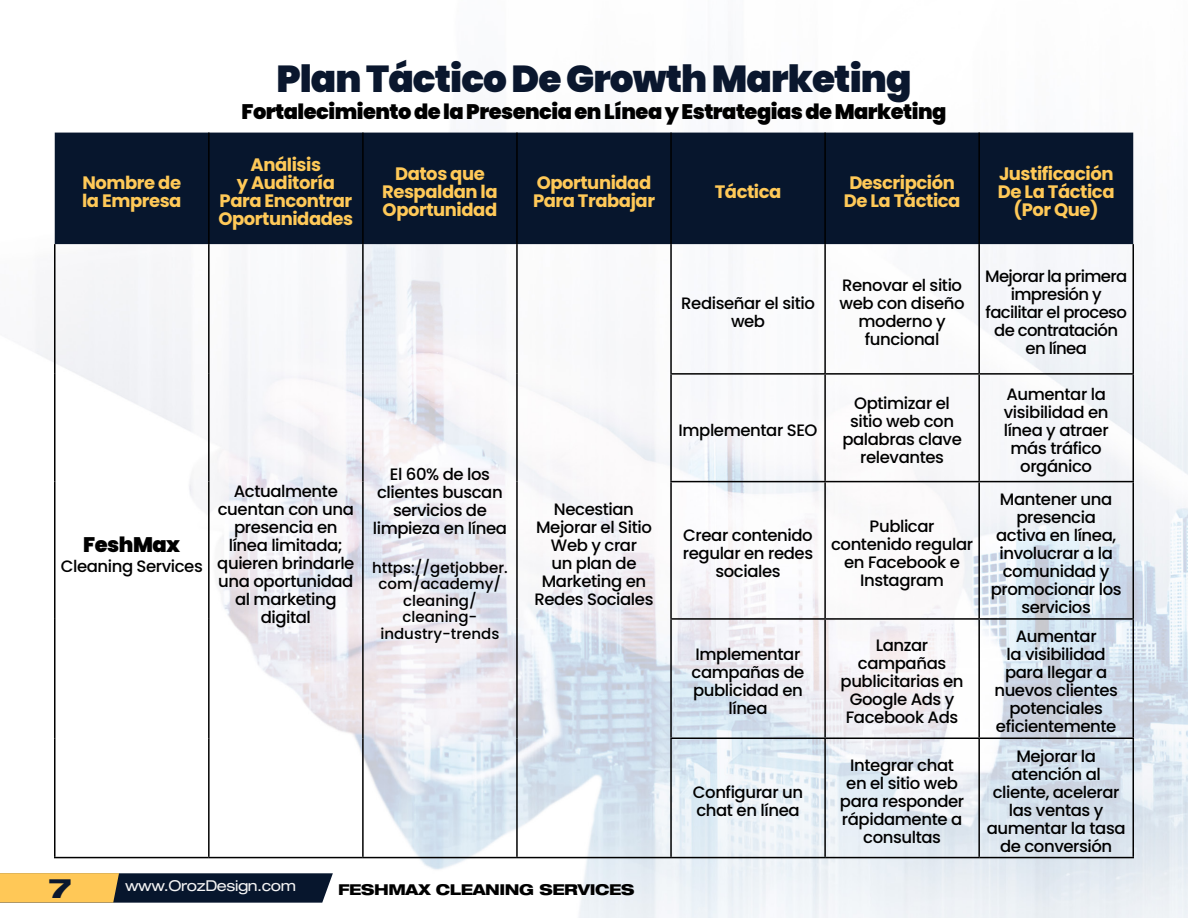
<style>
.page{position:relative;width:1188px;height:918px;background:#fff}
.page>*{position:absolute;margin:0;border:0;box-sizing:border-box;transform-origin:0 0}
.t1{font:900 37.5px "Poppins";letter-spacing:-.025em;color:#0a172e}
.t2{font:800 expanded 27px "Helvetica Neue";color:#0a172e}
.t3{font:900 21px "Poppins";letter-spacing:-.025em;color:#000}
.t4{font:700 18px/18px "Poppins";letter-spacing:-.025em;color:#ffc958;text-align:center}
.t5{font:500 16.5px/18px "Poppins";letter-spacing:-.025em;color:#000;text-align:center}
.t6{font:500 15px/16.5px "Poppins";color:#000;text-align:center}
.t7{font:800 expanded 15px "Helvetica Neue";letter-spacing:-.025em;color:#000}
.t8{font:expanded 15px "Helvetica Neue";letter-spacing:-.025em;color:#f4f4f4}
</style>
<div class="page">
<img style="left:35px;top:65px;width:1153px;height:853px">
<svg style="left:0;top:873px;width:333px;height:30px;background:#635a42"></svg>
<div style="left:55px;top:133px;width:1078px;height:111px;background:#07162d"></div>
<hr style="left:208px;top:133px;width:2px;height:111px;background:#000">
<hr style="left:362px;top:133px;width:2px;height:111px;background:#000">
<hr style="left:516px;top:133px;width:2px;height:111px;background:#000">
<hr style="left:670px;top:133px;width:2px;height:111px;background:#000">
<hr style="left:824px;top:133px;width:2px;height:111px;background:#000">
<hr style="left:978px;top:133px;width:2px;height:111px;background:#000">
<hr style="left:54px;top:244px;width:2px;height:130px;background:#000">
<hr style="left:208px;top:244px;width:2px;height:130px;background:#000">
<hr style="left:362px;top:244px;width:2px;height:130px;background:#000">
<hr style="left:516px;top:244px;width:2px;height:130px;background:#000">
<hr style="left:670px;top:244px;width:2px;height:129px;background:#000">
<hr style="left:824px;top:244px;width:2px;height:129px;background:#000">
<hr style="left:978px;top:244px;width:2px;height:129px;background:#000">
<hr style="left:1132px;top:244px;width:2px;height:129px;background:#000">
<hr style="left:54px;top:374px;width:2px;height:108px;background:#000">
<hr style="left:208px;top:374px;width:2px;height:108px;background:#000">
<hr style="left:362px;top:374px;width:2px;height:108px;background:#000">
<hr style="left:516px;top:374px;width:2px;height:108px;background:#000">
<hr style="left:670px;top:373px;width:155px;height:2px;background:#000">
<hr style="left:670px;top:375px;width:2px;height:106px;background:#000">
<hr style="left:825px;top:373px;width:154px;height:2px;background:#000">
<hr style="left:824px;top:375px;width:2px;height:106px;background:#000">
<hr style="left:979px;top:373px;width:155px;height:2px;background:#000">
<hr style="left:978px;top:375px;width:2px;height:106px;background:#000">
<hr style="left:1132px;top:375px;width:2px;height:106px;background:#000">
<hr style="left:54px;top:482px;width:2px;height:137px;background:#000">
<hr style="left:208px;top:482px;width:2px;height:137px;background:#000">
<hr style="left:362px;top:482px;width:2px;height:137px;background:#000">
<hr style="left:516px;top:482px;width:2px;height:137px;background:#000">
<hr style="left:670px;top:481px;width:155px;height:1px;background:#000">
<hr style="left:670px;top:482px;width:2px;height:136px;background:#000">
<hr style="left:825px;top:481px;width:154px;height:1px;background:#000">
<hr style="left:824px;top:482px;width:2px;height:136px;background:#000">
<hr style="left:979px;top:481px;width:155px;height:1px;background:#000">
<hr style="left:978px;top:482px;width:2px;height:136px;background:#000">
<hr style="left:1132px;top:482px;width:2px;height:136px;background:#000">
<hr style="left:54px;top:619px;width:2px;height:119px;background:#000">
<hr style="left:208px;top:619px;width:2px;height:119px;background:#000">
<hr style="left:362px;top:619px;width:2px;height:119px;background:#000">
<hr style="left:516px;top:619px;width:2px;height:119px;background:#000">
<hr style="left:670px;top:618px;width:155px;height:2px;background:#000">
<hr style="left:670px;top:620px;width:2px;height:118px;background:#000">
<hr style="left:825px;top:618px;width:154px;height:2px;background:#000">
<hr style="left:824px;top:620px;width:2px;height:118px;background:#000">
<hr style="left:979px;top:618px;width:155px;height:2px;background:#000">
<hr style="left:978px;top:620px;width:2px;height:118px;background:#000">
<hr style="left:1132px;top:620px;width:2px;height:118px;background:#000">
<hr style="left:54px;top:738px;width:2px;height:119px;background:#000">
<hr style="left:208px;top:738px;width:2px;height:119px;background:#000">
<hr style="left:362px;top:738px;width:2px;height:119px;background:#000">
<hr style="left:516px;top:738px;width:2px;height:119px;background:#000">
<hr style="left:670px;top:738px;width:155px;height:1px;background:#000">
<hr style="left:670px;top:739px;width:2px;height:118px;background:#000">
<hr style="left:825px;top:738px;width:154px;height:1px;background:#000">
<hr style="left:824px;top:739px;width:2px;height:118px;background:#000">
<hr style="left:979px;top:738px;width:155px;height:1px;background:#000">
<hr style="left:978px;top:739px;width:2px;height:118px;background:#000">
<hr style="left:1132px;top:739px;width:2px;height:118px;background:#000">
<hr style="left:54px;top:857px;width:155px;height:1px;background:#000">
<hr style="left:209px;top:857px;width:154px;height:1px;background:#000">
<hr style="left:363px;top:857px;width:154px;height:1px;background:#000">
<hr style="left:517px;top:857px;width:154px;height:1px;background:#000">
<hr style="left:671px;top:857px;width:154px;height:1px;background:#000">
<hr style="left:825px;top:857px;width:154px;height:1px;background:#000">
<hr style="left:979px;top:857px;width:155px;height:1px;background:#000">
<p class="t4" style="left:82px;top:174px;width:101px;text-align:left">Nombre de la Empresa</p>
<p class="t3" style="left:83px;top:533px;width:98px">FeshMax</p>
<p class="t5" style="left:61px;top:557px;width:144px">Cleaning Services</p>
<h1 class="t1" style="left:276px;top:57px;width:637px">Plan Táctico De Growth Marketing</h1>
<p class="t3" style="left:241px;top:100px;width:707px">Fortalecimiento de la Presencia en Línea y Estrategias de Marketing</p>
<p class="t4" style="left:218px;top:156px;width:136px">Análisis<br>y Auditoría<br>Para Encontrar<br>Oportunidades</p>
<p class="t4" style="left:382px;top:165px;width:117px">Datos que<br>Respaldan la<br>Oportunidad</p>
<p class="t4" style="left:533px;top:174px;width:124px;text-align:left">Oportunidad<br>Para Trabajar</p>
<p class="t4" style="left:715px;top:183px;width:68px">Táctica</p>
<p class="t4" style="left:844px;top:174px;width:118px">Descripción<br>De La Táctica</p>
<p class="t4" style="left:998px;top:165px;width:118px">Justificación<br>De La Táctica (Por Que)</p>
<p class="t5" style="left:217px;top:482px;width:139px">Actualmente cuentan con una presencia en línea limitada; quieren brindarle una oportunidad al marketing digital</p>
<p class="t5" style="left:373px;top:466px;width:136px">El 60% de los clientes buscan servicios de limpieza en línea</p>
<p class="t6" style="left:372px;top:559px;width:137px">https://getjobber. com/academy/ cleaning/ cleaning&shy;industry-trends</p>
<p class="t5" style="left:535px;top:500px;width:120px">Necestian<br>Mejorar el Sitio<br>Web y crar<br>un plan de<br>Marketing en<br>Redes Sociales</p>
<p class="t5" style="left:681px;top:294px;width:135px">Rediseñar el sitio web</p>
<p class="t5" style="left:679px;top:422px;width:140px">Implementar SEO</p>
<p class="t5" style="left:840px;top:276px;width:127px">Renovar el sitio web con diseño moderno y funcional</p>
<p class="t5" style="left:985px;top:267px;width:144px">Mejorar la primera impresión y facilitar el proceso de contratación en línea</p>
<p class="t5" style="left:842px;top:395px;width:121px">Optimizar el sitio web con palabras clave relevantes</p>
<p class="t5" style="left:1004px;top:386px;width:106px">Aumentar la visibilidad en línea y atraer más tráfico orgánico</p>
<p class="t5" style="left:683px;top:526px;width:132px">Crear contenido regular en redes sociales</p>
<p class="t5" style="left:831px;top:517px;width:144px">Publicar contenido regular en Facebook e<br>Instagram</p>
<p class="t5" style="left:991px;top:490px;width:132px">Mantener una presencia activa en línea, involucrar a la comunidad y promocionar los servicios</p>
<p class="t5" style="left:692px;top:646px;width:114px">Implementar campañas de publicidad en línea</p>
<p class="t5" style="left:841px;top:637px;width:125px">Lanzar campañas publicitarias en<br>Google Ads y<br>Facebook Ads</p>
<p class="t5" style="left:994px;top:628px;width:125px">Aumentar<br>la visibilidad para llegar a nuevos clientes potenciales eficientemente</p>
<p class="t5" style="left:693px;top:783px;width:112px;text-align:left">Configurar un chat en línea</p>
<p class="t5" style="left:840px;top:756px;width:126px">Integrar chat en el sitio web para responder rápidamente a consultas</p>
<p class="t5" style="left:987px;top:747px;width:140px">Mejorar la atención al cliente, acelerar las ventas y aumentar la tasa de conversión</p>
<h2 class="t2" style="left:49px;top:871px;width:24px">7</h2>
<p class="t8" style="left:125px;top:877px;width:173px">www.OrozDesign.com</p>
<p class="t7" style="left:338px;top:880px;width:298px">FESHMAX CLEANING SERVICES</p>
</div>
